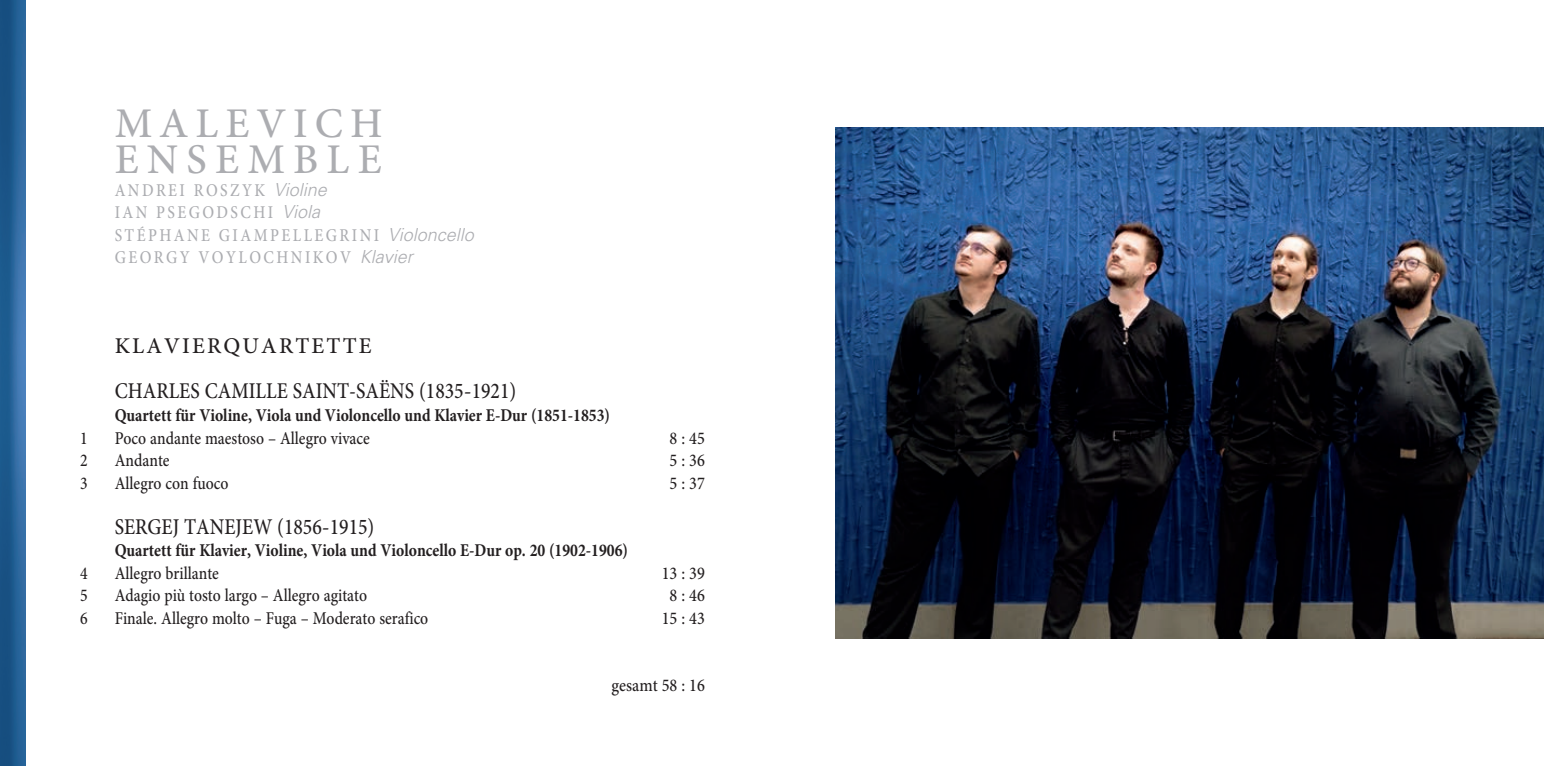
<style>
.page{position:relative;width:1544px;height:766px;background:#fff}
.page>*{position:absolute;margin:0;border:0;box-sizing:border-box;transform-origin:0 0}
.t1{font:500 42.3px "Minion Pro";letter-spacing:.18em;color:#acadb1}
.t2{font:500 22.5px "Minion Pro";color:#231f20;scale:.87 1}
.t3{font:500 22.5px "Minion Pro";letter-spacing:.095em;color:#231f20}
.t4{font:500 18px "Minion Pro";color:#231f20;scale:.87 1}
.t5{font:700 18px "Minion Pro";color:#231f20;scale:.87 1}
.t6{font:500 18px "Minion Pro";letter-spacing:.155em;color:#acadb1;scale:.87 1}
.t7{font:500 18px "Minion Pro";color:#231f20;scale:.9 1}
.s1{font-family:"Univers";font-weight:300;font-style:italic}
</style>
<div class="page">
<img style="left:0;top:0;width:26px;height:765px">
<img style="left:836px;top:128px;width:707px;height:510px">
<p class="t1" style="left:115px;top:107px;width:269px">MALEVICH</p>
<p class="t1" style="left:115px;top:143px;width:269px">ENSEMBLE</p>
<p class="t6" style="left:115px;top:183px;width:249px">ANDREI ROSZYK <span class="s1">Violine</span></p>
<p class="t6" style="left:115px;top:205px;width:242px">IAN PSEGODSCHI <span class="s1">Viola</span></p>
<p class="t6" style="left:115px;top:228px;width:418px">STÉPHANE GIAMPELLEGRINI <span class="s1">Violoncello</span></p>
<p class="t6" style="left:115px;top:250px;width:348px">GEORGY VOYLOCHNIKOV <span class="s1">Klavier</span></p>
<p class="t3" style="left:115px;top:337px;width:258px">KLAVIERQUARTETTE</p>
<p class="t2" style="left:115px;top:382px;width:463px">CHARLES CAMILLE SAINT-SAËNS (1835-1921)</p>
<p class="t5" style="left:115px;top:408px;width:571px">Quartett für Violine, Viola und Violoncello und Klavier E-Dur (1851-1853)</p>
<p class="t4" style="left:80px;top:430px;width:10px">1</p>
<p class="t4" style="left:115px;top:430px;width:295px">Poco andante maestoso – Allegro vivace</p>
<p class="t7" style="left:669px;top:430px;width:41px">8 : 45</p>
<p class="t4" style="left:80px;top:453px;width:10px">2</p>
<p class="t4" style="left:115px;top:453px;width:65px">Andante</p>
<p class="t7" style="left:669px;top:453px;width:41px">5 : 36</p>
<p class="t4" style="left:80px;top:475px;width:10px">3</p>
<p class="t4" style="left:115px;top:475px;width:132px">Allegro con fuoco</p>
<p class="t7" style="left:669px;top:475px;width:41px">5 : 37</p>
<p class="t2" style="left:115px;top:517px;width:300px">SERGEJ TANEJEW (1856-1915)</p>
<p class="t5" style="left:115px;top:543px;width:591px">Quartett für Klavier, Violine, Viola und Violoncello E-Dur op. 20 (1902-1906)</p>
<p class="t4" style="left:80px;top:565px;width:10px">4</p>
<p class="t4" style="left:115px;top:565px;width:121px">Allegro brillante</p>
<p class="t7" style="left:662px;top:565px;width:49px">13 : 39</p>
<p class="t4" style="left:80px;top:588px;width:10px">5</p>
<p class="t4" style="left:115px;top:588px;width:292px">Adagio più tosto largo – Allegro agitato</p>
<p class="t7" style="left:669px;top:588px;width:41px">8 : 46</p>
<p class="t4" style="left:80px;top:610px;width:10px">6</p>
<p class="t4" style="left:115px;top:610px;width:362px">Finale. Allegro molto – Fuga – Moderato serafico</p>
<p class="t7" style="left:662px;top:610px;width:49px">15 : 43</p>
<p class="t7" style="left:611px;top:678px;width:105px">gesamt 58 : 16</p>
</div>
